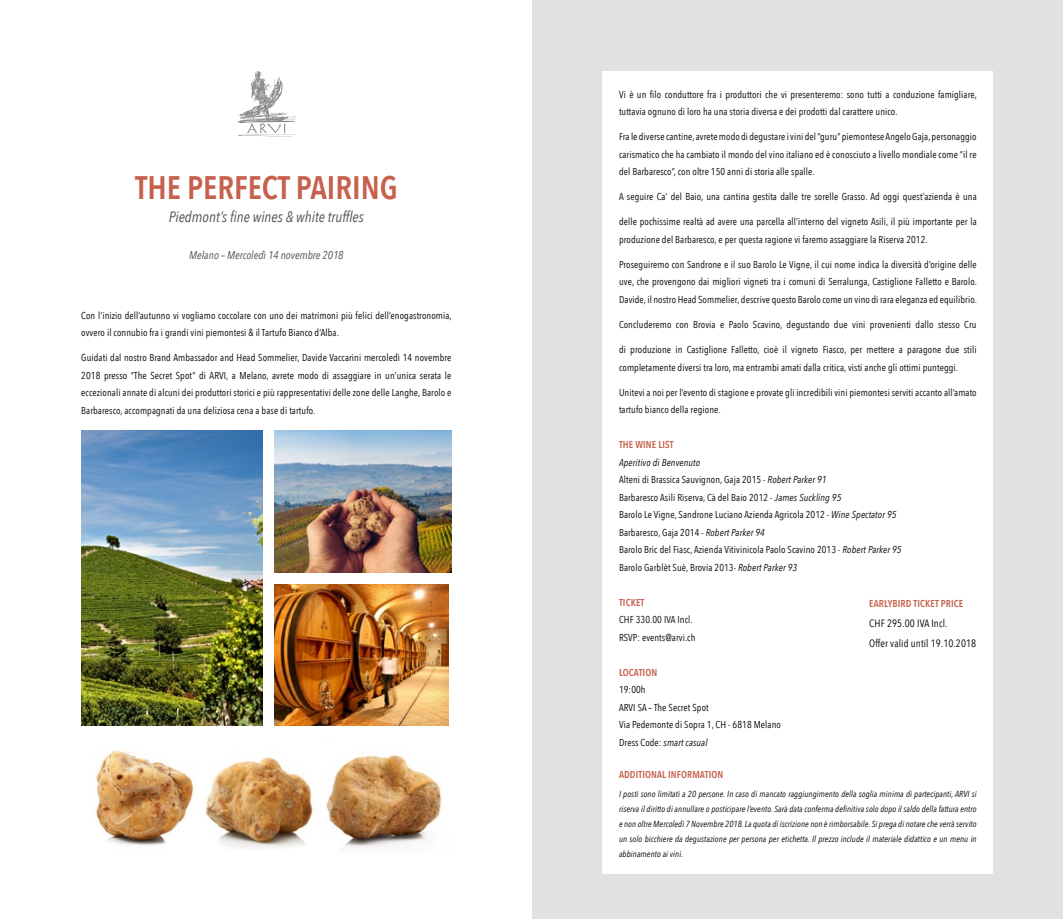
<style>
.page{position:relative;width:1063px;height:919px;background:#fff}
.page>*{position:absolute;margin:0;border:0;box-sizing:border-box;transform-origin:0 0}
.t1{font:600 32.5px "Avenir Next Condensed";color:#c5614d}
.t2{font:italic 15px "Avenir Next Condensed";color:#4d4d4d}
.t3{font:italic 11.25px "Avenir Next Condensed";color:#4d4d4d}
.t4{font:10.62px/20px "Avenir Next Condensed";letter-spacing:.01em;color:#000}
.t5{font:10px/17.5px "Avenir Next Condensed";letter-spacing:.01em;color:#000}
.t6{font:600 10px "Avenir Next Condensed";letter-spacing:.01em;color:#c5614d}
.t7{font:italic 8.75px/15px "Avenir Next Condensed";letter-spacing:.01em;color:#000;text-align:justify}
.s1{font-style:italic}
</style>
<div class="page">
<svg style="left:237px;top:71px;width:59px;height:66px"></svg>
<div style="left:532px;top:0;width:530px;height:919px;background:#e1e1e1"></div>
<div style="left:602px;top:71px;width:390px;height:802px;background:#fff"></div>
<img style="left:81px;top:430px;width:181px;height:296px">
<img style="left:95px;top:750px;width:347px;height:99px">
<img style="left:274px;top:430px;width:177px;height:143px">
<img style="left:274px;top:585px;width:174px;height:141px">
<h1 class="t1" style="left:135px;top:160px;width:264px">THE PERFECT PAIRING</h1>
<h2 class="t2" style="left:169px;top:208px;width:196px">Piedmont’s fine wines &amp; white truffles</h2>
<p class="t3" style="left:189px;top:249px;width:156px">Melano – Mercoledì 14 novembre 2018</p>
<p class="t5" style="left:81px;top:306px;width:372px">Con l’inizio dell’autunno vi vogliamo coccolare con uno dei matrimoni più felici dell’enogastronomia, ovvero il connubio fra i grandi vini piemontesi &amp; il Tartufo Bianco d’Alba.</p>
<p class="t5" style="left:81px;top:349px;width:372px;text-align:justify">Guidati dal nostro Brand Ambassador and Head Sommelier, Davide Vaccarini mercoledì 14 novembre 2018 presso “The Secret Spot” di ARVI, a Melano, avrete modo di assaggiare in un’unica serata le eccezionali annate di alcuni dei produttori storici e più rappresentativi delle zone delle Langhe, Barolo e Barbaresco, accompagnati da una deliziosa cena a base di tartufo.</p>
<p class="t5" style="left:619px;top:85px;width:359px">Vi è un filo conduttore fra i produttori che vi presenteremo: sono tutti a conduzione famigliare, tuttavia ognuno di loro ha una storia diversa e dei prodotti dal carattere unico.</p>
<p class="t5" style="left:619px;top:128px;width:359px;text-align:justify">Fra le diverse cantine, avrete modo di degustare i vini del “guru” piemontese Angelo Gaja, personaggio carismatico che ha cambiato il mondo del vino italiano ed è conosciuto a livello mondiale come “il re del Barbaresco”, con oltre 150 anni di storia alle spalle.</p>
<p class="t5" style="left:619px;top:188px;width:359px">A seguire Ca’ del Baio, una cantina gestita dalle tre sorelle Grasso. Ad oggi quest’azienda è una</p>
<p class="t5" style="left:619px;top:213px;width:359px">delle pochissime realtà ad avere una parcella all’interno del vigneto Asili, il più importante per la produzione del Barbaresco, e per questa ragione vi faremo assaggiare la Riserva 2012.</p>
<p class="t5" style="left:619px;top:255px;width:359px;text-align:justify">Proseguiremo con Sandrone e il suo Barolo Le Vigne, il cui nome indica la diversità d’origine delle uve, che provengono dai migliori vigneti tra i comuni di Serralunga, Castiglione Falletto e Barolo.<br>Davide, il nostro Head Sommelier, descrive questo Barolo come un vino di rara eleganza ed equilibrio.</p>
<p class="t5" style="left:619px;top:315px;width:359px">Concluderemo con Brovia e Paolo Scavino, degustando due vini provenienti dallo stesso Cru</p>
<p class="t5" style="left:619px;top:340px;width:359px">di produzione in Castiglione Falletto, cioè il vigneto Fiasco, per mettere a paragone due stili completamente diversi tra loro, ma entrambi amati dalla critica, visti anche gli ottimi punteggi.</p>
<p class="t5" style="left:619px;top:383px;width:359px">Unitevi a noi per l’evento di stagione e provate gli incredibili vini piemontesi serviti accanto all’amato tartufo bianco della regione.</p>
<p class="t6" style="left:619px;top:436px;width:56px">THE WINE LIST</p>
<p class="t5" style="left:619px;top:453px;width:284px"><span class="s1">Aperitivo di Benvenuto<br></span>Alteni di Brassica Sauvignon, Gaja 2015 - <span class="s1">Robert Parker 91<br></span>Barbaresco Asili Riserva, Cà del Baio 2012 - <span class="s1">James Suckling 95<br></span>Barolo Le Vigne, Sandrone Luciano Azienda Agricola 2012 - <span class="s1">Wine Spectator 95<br></span>Barbaresco, Gaja 2014 - <span class="s1">Robert Parker 94<br></span>Barolo Bric del Fiasc, Azienda Vitivinicola Paolo Scavino 2013 - <span class="s1">Robert Parker 95<br></span>Barolo Garblèt Suè, Brovia 2013- <span class="s1">Robert Parker 93</span></p>
<p class="t6" style="left:619px;top:593px;width:27px">TICKET</p>
<p class="t5" style="left:619px;top:610px;width:78px">CHF 330.00 IVA Incl.<br>RSVP: events@arvi.ch</p>
<p class="t6" style="left:619px;top:663px;width:40px">LOCATION</p>
<p class="t5" style="left:619px;top:680px;width:163px">19:00h<br>ARVI SA – The Secret Spot<br>Via Pedemonte di Sopra 1, CH - 6818 Melano<br>Dress Code: <span class="s1">smart casual</span></p>
<p class="t6" style="left:619px;top:766px;width:106px">ADDITIONAL INFORMATION</p>
<p class="t7" style="left:619px;top:786px;width:359px">I posti sono limitati a 20 persone. In caso di mancato raggiungimento della soglia minima di partecipanti, ARVI si riserva il diritto di annullare o posticipare l’evento. Sarà data conferma definitiva solo dopo il saldo della fattura entro e non oltre Mercoledì 7 Novembre 2018. La quota di iscrizione non è rimborsabile. Si prega di notare che verrà servito un solo bicchiere da degustazione per persona per etichetta. Il prezzo include il materiale didattico e un menu in abbinamento ai vini.</p>
<p class="t6" style="left:869px;top:595px;width:95px">EARLYBIRD TICKET PRICE</p>
<p class="t4" style="left:869px;top:613px;width:108px">CHF 295.00 IVA Incl.<br>Offer valid until 19.10.2018</p>
</div>
